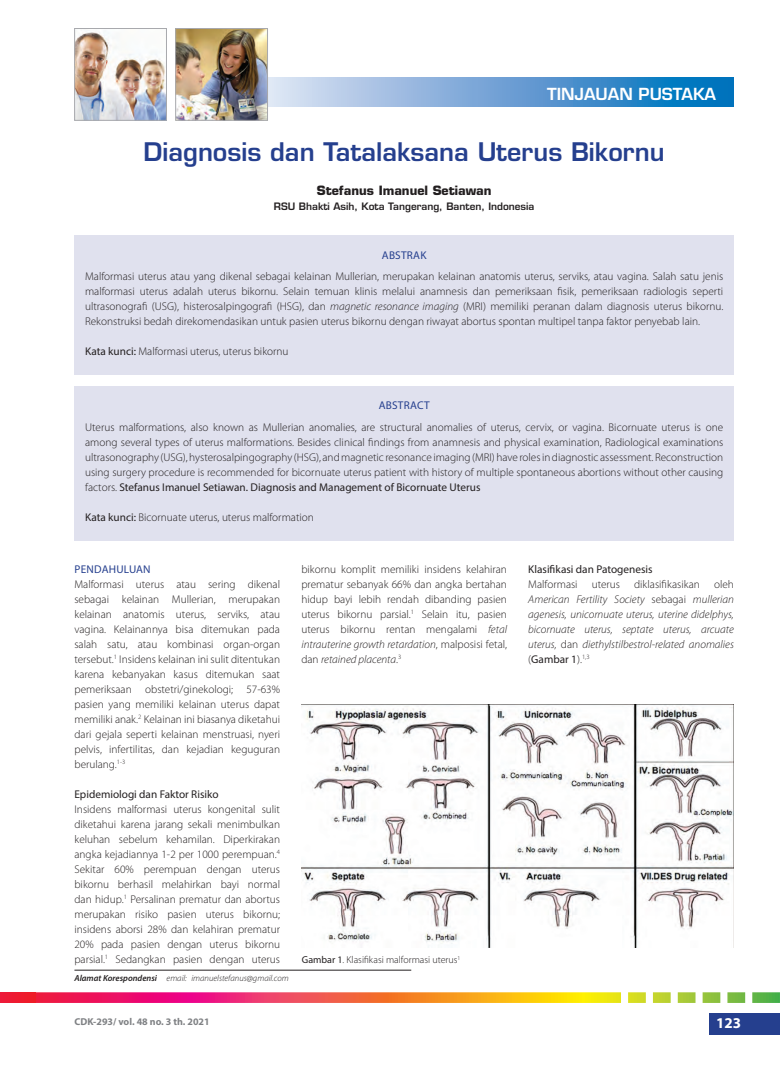
<style>
.page{position:relative;width:780px;height:1088px;background:#fff}
.page>*{position:absolute;margin:0;border:0;box-sizing:border-box;transform-origin:0 0}
.t1{font:600 25px "Eurostile LT Std";color:#253f8e}
.t2{font:600 16.25px "Eurostile LT Std";color:#fff}
.t3{font:700 15px "Myriad Pro";color:#fff}
.t4{font:700 12.5px "Eurostile LT Std";color:#231f20}
.t5{font:300 11.25px/15px "Myriad Pro";color:#231f20;text-align:justify}
.t6{font:italic 300 11.25px/15px "Myriad Pro";color:#231f20;text-align:justify}
.t7{font:11.25px "Myriad Pro";color:#231f20}
.t8{font:11.25px "Myriad Pro";letter-spacing:.02em;color:#253f8e}
.t9{font:600 10px "Eurostile LT Std";color:#231f20}
.t10{font:300 10px "Myriad Pro";color:#231f20}
.t11{font:700 10px "Myriad Pro";color:#808285}
.t12{font:italic 300 8.75px "Myriad Pro";color:#231f20}
.s1{font-style:italic}
.s2{font-weight:400}
.s3{font-weight:600}
.s4{font-style:normal}
.s5{font-weight:400;font-style:normal}
</style>
<div class="page">
<svg style="left:268px;top:78px;width:465px;height:29px;background:#6ba4d5"></svg>
<img style="left:76px;top:30px;width:89px;height:88px">
<div style="left:74px;top:28px;width:93px;height:92px;border:1px solid #a8a9ad"></div>
<img style="left:177px;top:30px;width:89px;height:88px">
<div style="left:175px;top:28px;width:93px;height:92px;border:1px solid #a8a9ad"></div>
<div style="left:709px;top:1013px;width:71px;height:21px;background:#253f8e"></div>
<svg style="left:36px;top:992px;width:744px;height:11px;background:#e48050"></svg>
<div style="left:0;top:992px;width:36px;height:11px;background:#ee1a2f"></div>
<hr style="left:74px;top:970px;width:337px;height:1px;background:#231f20">
<div style="left:74px;top:236px;width:659px;height:139px;background:#e0e1ee"></div>
<div style="left:74px;top:386px;width:659px;height:154px;background:#e0e1ee"></div>
<img style="left:301px;top:704px;width:432px;height:243px">
<h2 class="t2" style="left:547px;top:84px;width:170px">TINJAUAN PUSTAKA</h2>
<h1 class="t1" style="left:144px;top:136px;width:522px">Diagnosis dan Tatalaksana Uterus Bikornu</h1>
<p class="t4" style="left:317px;top:183px;width:176px">Stefanus Imanuel Setiawan</p>
<p class="t9" style="left:274px;top:200px;width:262px">RSU Bhakti Asih, Kota Tangerang, Banten, Indonesia</p>
<p class="t8" style="left:382px;top:248px;width:46px">ABSTRAK</p>
<p class="t5" style="left:85px;top:269px;width:639px">Malformasi uterus atau yang dikenal sebagai kelainan Mullerian, merupakan kelainan anatomis uterus, serviks, atau vagina. Salah satu jenis malformasi uterus adalah uterus bikornu. Selain temuan klinis melalui anamnesis dan pemeriksaan fisik, pemeriksaan radiologis seperti ultrasonografi (USG), histerosalpingografi (HSG), dan <span class="s1">magnetic resonance imaging</span> (MRI) memiliki peranan dalam diagnosis uterus bikornu.<br>Rekonstruksi bedah direkomendasikan untuk pasien uterus bikornu dengan riwayat abortus spontan multipel tanpa faktor penyebab lain.</p>
<p class="t5" style="left:85px;top:344px;width:205px"><span class="s2">Kata kunci:</span> Malformasi uterus, uterus bikornu</p>
<p class="t8" style="left:378px;top:398px;width:52px">ABSTRACT</p>
<p class="t5" style="left:85px;top:419px;width:639px">Uterus malformations, also known as Mullerian anomalies, are structural anomalies of uterus, cervix, or vagina. Bicornuate uterus is one among several types of uterus malformations. Besides clinical findings from anamnesis and physical examination, Radiological examinations ultrasonography (USG), hysterosalpingography (HSG), and magnetic resonance imaging (MRI) have roles in diagnostic assessment. Reconstruction using surgery procedure is recommended for bicornuate uterus patient with history of multiple spontaneous abortions without other causing factors. <span class="s2">Stefanus Imanuel Setiawan. Diagnosis and Management of Bicornuate Uterus</span></p>
<p class="t5" style="left:85px;top:509px;width:230px"><span class="s2">Kata kunci:</span> Bicornuate uterus, uterus malformation</p>
<p class="t8" style="left:75px;top:562px;width:78px">PENDAHULUAN</p>
<p class="t5" style="left:74px;top:577px;width:207px">Malformasi uterus atau sering dikenal sebagai kelainan Mullerian, merupakan kelainan anatomis uterus, serviks, atau vagina. Kelainannya bisa ditemukan pada salah satu, atau kombinasi organ-organ tersebut.<sup>1</sup> Insidens kelainan ini sulit ditentukan karena kebanyakan kasus ditemukan saat pemeriksaan obstetri/ginekologi; 57-63% pasien yang memiliki kelainan uterus dapat memiliki anak.<sup>2</sup> Kelainan ini biasanya diketahui dari gejala seperti kelainan menstruasi, nyeri pelvis, infertilitas, dan kejadian keguguran berulang.<sup>1-3</sup></p>
<p class="t7" style="left:74px;top:787px;width:146px">Epidemiologi dan Faktor Risiko</p>
<p class="t5" style="left:74px;top:802px;width:207px">Insidens malformasi uterus kongenital sulit diketahui karena jarang sekali menimbulkan keluhan sebelum kehamilan. Diperkirakan angka kejadiannya 1-2 per 1000 perempuan.<sup>4<br></sup>Sekitar 60% perempuan dengan uterus bikornu berhasil melahirkan bayi normal dan hidup.<sup>1</sup> Persalinan prematur dan abortus merupakan risiko pasien uterus bikornu; insidens aborsi 28% dan kelahiran prematur 20% pada pasien dengan uterus bikornu parsial.<sup>1</sup> Sedangkan pasien dengan uterus</p>
<p class="t12" style="left:74px;top:972px;width:216px"><span class="s3">Alamat Korespondensi</span> email: imanuelstefanus@gmail.com</p>
<p class="t5" style="left:301px;top:562px;width:207px">bikornu komplit memiliki insidens kelahiran prematur sebanyak 66% dan angka bertahan hidup bayi lebih rendah dibanding pasien uterus bikornu parsial.<sup>1</sup> Selain itu, pasien uterus bikornu rentan mengalami <span class="s1">fetal intrauterine growth retardation</span>, malposisi fetal, dan <span class="s1">retained placenta</span>.<sup>3</sup></p>
<p class="t7" style="left:528px;top:562px;width:126px">Klasifikasi dan Patogenesis</p>
<p class="t6" style="left:528px;top:576px;width:207px"><span class="s4">Malformasi uterus diklasifikasikan oleh </span>American Fertility Society <span class="s4">sebagai</span> mullerian agenesis, unicornuate uterus, uterine didelphys, bicornuate uterus, septate uterus, arcuate uterus, <span class="s4">dan</span> diethylstilbestrol-related anomalies <span class="s4">(</span><span class="s5">Gambar 1</span><span class="s4">).</span><sup>1,3</sup></p>
<p class="t10" style="left:302px;top:954px;width:160px"><span class="s2">Gambar 1</span>. Klasifikasi malformasi uterus<sup>1</sup></p>
<p class="t11" style="left:74px;top:1015px;width:137px">CDK-293/ vol. 48 no. 3 th. 2021</p>
<h3 class="t3" style="left:716px;top:1013px;width:26px">123</h3>
</div>
